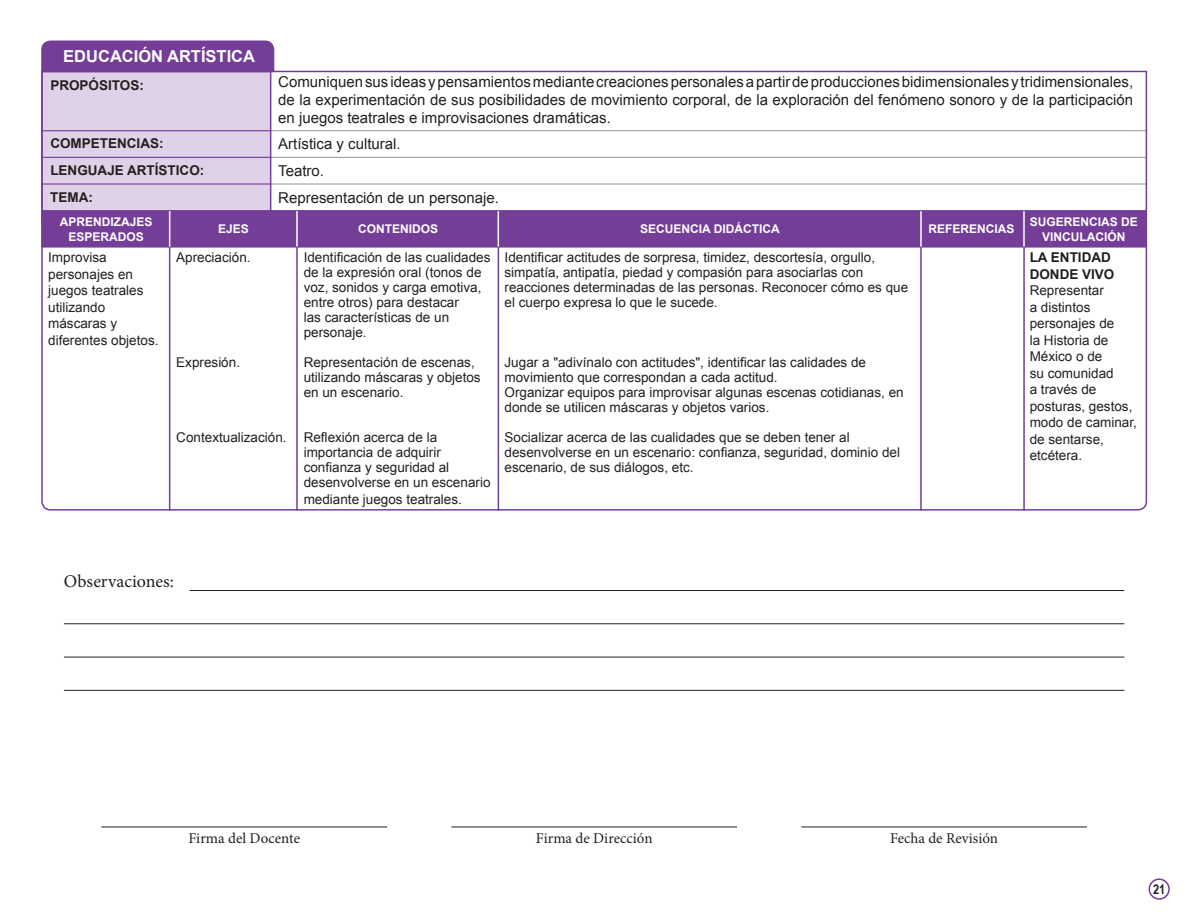
<style>
.page{position:relative;width:1188px;height:918px;background:#fff}
.page>*{position:absolute;margin:0;border:0;box-sizing:border-box;transform-origin:0 0}
.t1{font:18px "Minion Pro";color:#241f1f}
.t2{font:700 16.5px "Arial";color:#fff}
.t3{font:15px/18px "Arial";color:#241f1f;text-align:justify}
.t4{font:15px "Minion Pro";color:#241f1f}
.t5{font:13.5px/15px "Arial";color:#241f1f}
.t6{font:700 13.5px/26.8px "Arial";color:#241f1f}
.t7{font:700 13.5px "Arial Narrow";color:#241f1f}
.t8{font:700 12px/15px "Arial";color:#fff;text-align:center}
</style>
<div class="page">
<div style="left:1149px;top:878px;width:21px;height:22px;border:2px solid #733d98;border-radius:50%"></div>
<svg style="left:41px;top:70px;width:1107px;height:441px"></svg>
<svg style="left:41px;top:40px;width:234px;height:33px;background:#78449b"></svg>
<div style="left:41px;top:210px;width:1106px;height:38px;background:#733d98;border:1px solid #733d98"></div>
<hr style="left:42px;top:130px;width:229px;height:1px;background:#733d98">
<hr style="left:42px;top:157px;width:229px;height:1px;background:#733d98">
<hr style="left:169px;top:239px;width:1px;height:272px;background:#733d98">
<hr style="left:498px;top:239px;width:1px;height:272px;background:#733d98">
<hr style="left:1023px;top:239px;width:2px;height:272px;background:#733d98">
<hr style="left:920px;top:239px;width:2px;height:272px;background:#733d98">
<hr style="left:169px;top:211px;width:1px;height:36px;background:#fff">
<hr style="left:498px;top:211px;width:1px;height:36px;background:#fff">
<hr style="left:1023px;top:211px;width:2px;height:36px;background:#fff">
<hr style="left:920px;top:211px;width:2px;height:36px;background:#fff">
<hr style="left:296px;top:239px;width:2px;height:271px;background:#733d98">
<hr style="left:296px;top:211px;width:2px;height:35px;background:#fff">
<hr style="left:42px;top:183px;width:228px;height:2px;background:#733d98">
<hr style="left:101px;top:827px;width:286px;height:1px;background:#241f1f">
<hr style="left:451px;top:827px;width:286px;height:1px;background:#241f1f">
<hr style="left:801px;top:827px;width:286px;height:1px;background:#241f1f">
<hr style="left:190px;top:590px;width:934px;height:1px;background:#241f1f">
<hr style="left:64px;top:623px;width:1060px;height:1px;background:#241f1f">
<hr style="left:64px;top:657px;width:1060px;height:1px;background:#241f1f">
<hr style="left:64px;top:690px;width:1060px;height:1px;background:#241f1f">
<p class="t2" style="left:63px;top:46px;width:193px">EDUCACIÓN ARTÍSTICA</p>
<p class="t6" style="left:50px;top:72px;width:95px">PROPÓSITOS:</p>
<p class="t6" style="left:50px;top:130px;width:156px">COMPETENCIAS:<br>LENGUAJE ARTÍSTICO:</p>
<p class="t3" style="left:278px;top:73px;width:856px">Comuniquen sus ideas y pensamientos mediante creaciones personales a partir de producciones bidimensionales y tridimensionales, de la experimentación de sus posibilidades de movimiento corporal, de la exploración del fenómeno sonoro y de la participación en juegos teatrales e improvisaciones dramáticas.</p>
<p class="t3" style="left:278px;top:130px;width:124px;line-height:27.5px">Artística y cultural.<br>Teatro.</p>
<p class="t6" style="left:50px;top:184px;width:44px">TEMA:</p>
<p class="t3" style="left:278px;top:189px;width:222px">Representación de un personaje.</p>
<p class="t8" style="left:60px;top:214px;width:94px">APRENDIZAJES<br>ESPERADOS</p>
<p class="t8" style="left:358px;top:222px;width:82px">CONTENIDOS</p>
<p class="t8" style="left:640px;top:222px;width:141px">SECUENCIA DIDÁCTICA</p>
<p class="t8" style="left:929px;top:222px;width:88px">REFERENCIAS</p>
<p class="t8" style="left:1030px;top:214px;width:109px">SUGERENCIAS DE<br>VINCULACIÓN</p>
<p class="t8" style="left:218px;top:222px;width:32px">EJES</p>
<p class="t5" style="left:176px;top:250px;width:76px">Apreciación.</p>
<p class="t5" style="left:48px;top:249px;width:112px;line-height:16.5px">Improvisa personajes en juegos teatrales utilizando máscaras y diferentes objetos.</p>
<p class="t5" style="left:304px;top:250px;width:188px">Identificación de las cualidades de la expresión oral (tonos de voz, sonidos y carga emotiva, entre otros) para destacar<br>las características de un personaje.</p>
<p class="t5" style="left:304px;top:355px;width:179px">Representación de escenas, utilizando máscaras y objetos en un escenario.</p>
<p class="t5" style="left:304px;top:430px;width:188px">Reflexión acerca de la importancia de adquirir confianza y seguridad al desenvolverse en un escenario</p>
<p class="t5" style="left:304px;top:492px;width:160px">mediante juegos teatrales.</p>
<p class="t5" style="left:505px;top:250px;width:405px">Identificar actitudes de sorpresa, timidez, descortesía, orgullo, simpatía, antipatía, piedad y compasión para asociarlas con reacciones determinadas de las personas. Reconocer cómo es que el cuerpo expresa lo que le sucede.</p>
<p class="t6" style="left:1030px;top:250px;width:86px;line-height:16.5px">LA ENTIDAD<br>DONDE VIVO</p>
<p class="t5" style="left:1030px;top:282px;width:109px;line-height:16.5px">Representar<br>a distintos personajes de<br>la Historia de<br>México o de<br>su comunidad<br>a través de posturas, gestos, modo de caminar, de sentarse, etcétera.</p>
<p class="t5" style="left:505px;top:355px;width:401px">Jugar a "adivínalo con actitudes", identificar las calidades de movimiento que correspondan a cada actitud.<br>Organizar equipos para improvisar algunas escenas cotidianas, en donde se utilicen máscaras y objetos varios.</p>
<p class="t5" style="left:505px;top:430px;width:397px">Socializar acerca de las cualidades que se deben tener al desenvolverse en un escenario: confianza, seguridad, dominio del escenario, de sus diálogos, etc.</p>
<p class="t5" style="left:176px;top:355px;width:65px">Expresión.</p>
<p class="t5" style="left:176px;top:430px;width:112px">Contextualización.</p>
<h1 class="t1" style="left:64px;top:569px;width:112px">Observaciones:</h1>
<p class="t4" style="left:188px;top:828px;width:113px">Firma del Docente</p>
<p class="t4" style="left:536px;top:828px;width:118px">Firma de Dirección</p>
<p class="t4" style="left:890px;top:828px;width:110px">Fecha de Revisión</p>
<p class="t7" style="left:1153px;top:879px;width:14px">21</p>
</div>
